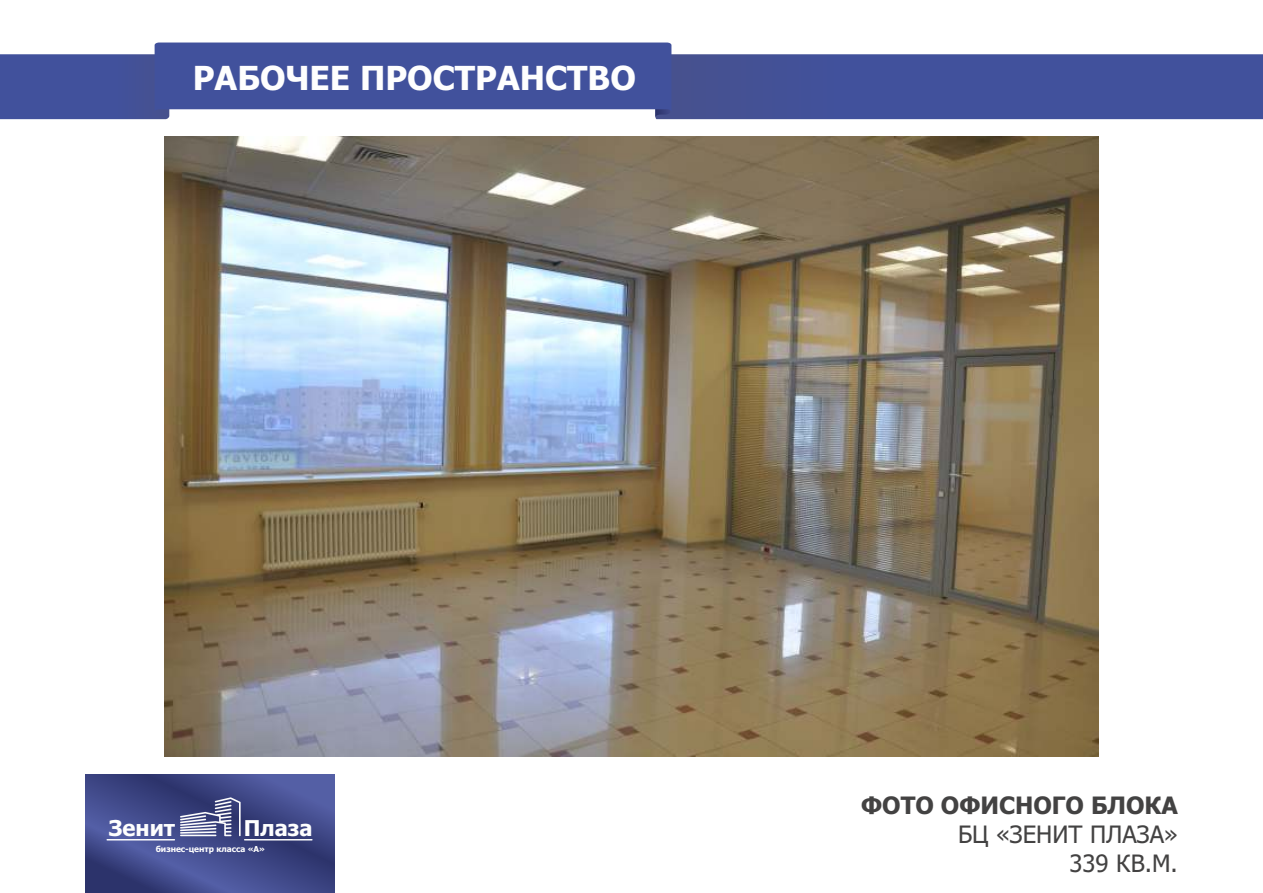
<style>
.page{position:relative;width:1263px;height:893px;background:#fff}
.page>*{position:absolute;margin:0;border:0;box-sizing:border-box;transform-origin:0 0}
.t1{font:700 33.15px "Tahoma";color:#fefefe}
.t2{font:24px/29px "Tahoma";color:#434242;text-align:right}
.t3{font:700 24px "Tahoma";color:#434242}
.t4{font:700 21.9px "Tahoma";color:#fefefe}
.t5{font:700 8.25px "Tahoma";color:#fefefe}
</style>
<div class="page">
<svg style="left:0;top:43px;width:1263px;height:76px;background:#5b68a8"></svg>
<svg style="left:85px;top:775px;width:249px;height:118px;background:#404989"></svg>
<svg style="left:163px;top:797px;width:78px;height:43px;background:#626997"></svg>
<hr style="left:244px;top:839px;width:69px;height:1px;background:#fefefe">
<hr style="left:107px;top:839px;width:68px;height:1px;background:#fefefe">
<img style="left:164px;top:136px;width:935px;height:621px">
<h1 class="t1" style="left:193px;top:65px;width:445px">РАБОЧЕЕ ПРОСТРАНСТВО</h1>
<p class="t4" style="left:109px;top:819px;width:68px">Зенит</p>
<p class="t4" style="left:244px;top:819px;width:70px">Плаза</p>
<p class="t5" style="left:156px;top:846px;width:111px">бизнес-центр класса «А»</p>
<p class="t3" style="left:861px;top:795px;width:318px">ФОТО ОФИСНОГО БЛОКА</p>
<p class="t2" style="left:958px;top:821px;width:221px">БЦ «ЗЕНИТ ПЛАЗА»<br>339 КВ.М.</p>
</div>
